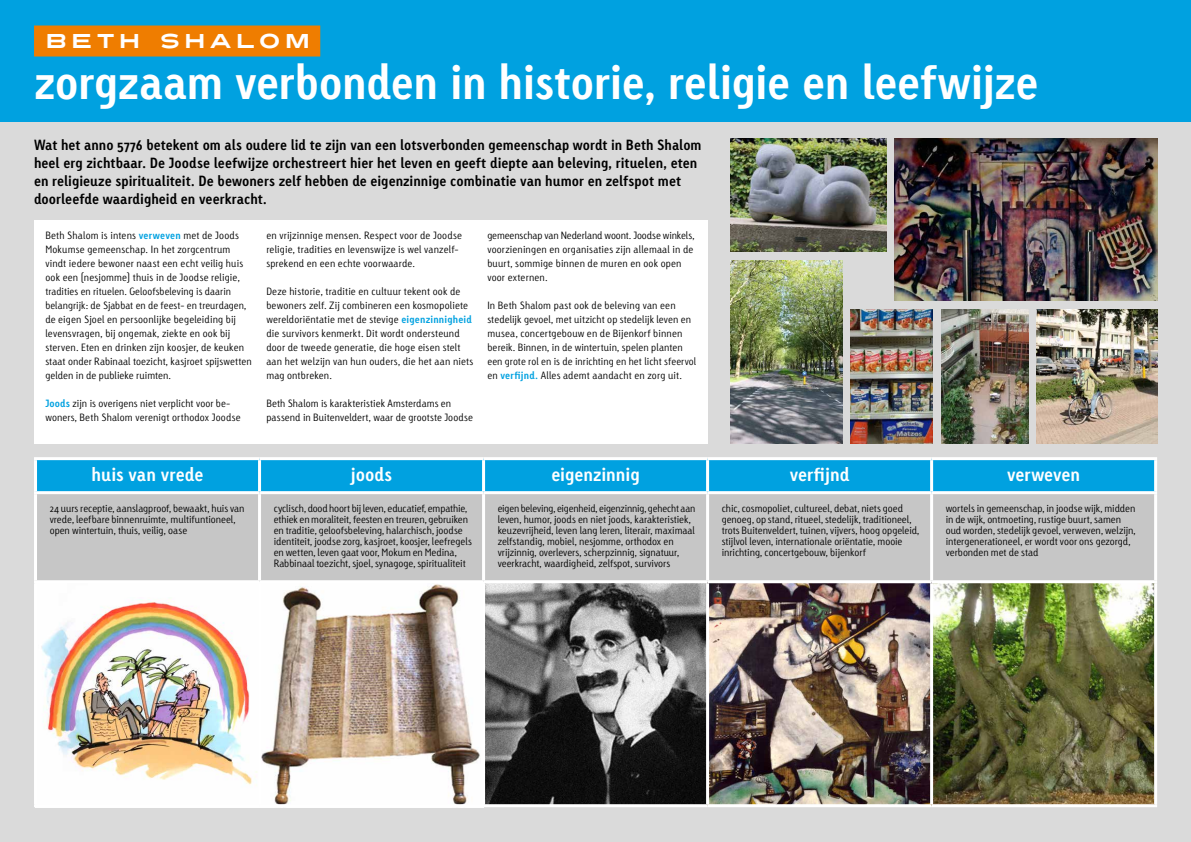
<style>
.page{position:relative;width:1191px;height:842px;background:#dadada}
.page>*{position:absolute;margin:0;border:0;box-sizing:border-box;transform-origin:0 0}
.t1{font:700 46px "Linotype Tetria";letter-spacing:-.01em;color:#fff}
.t2{font:20px "Turnpike";letter-spacing:.195em;color:#fff}
.t3{font:700 18px "Linotype Tetria";color:#fff}
.t4{font:700 14px/18px "Linotype Tetria";color:#000}
.t5{font:300 10px/14px "Linotype Tetria";letter-spacing:.005em;color:#000}
.s1{font-weight:700;color:#00a1e0}
</style>
<div class="page">
<div style="left:0;top:0;width:1191px;height:122px;background:#00a1e0"></div>
<div style="left:34px;top:220px;width:673px;height:223px;background:#fff"></div>
<div style="left:34px;top:26px;width:286px;height:31px;background:#ef7d00"></div>
<img style="left:37px;top:583px;width:445px;height:221px">
<img style="left:485px;top:583px;width:669px;height:221px">
<img style="left:730px;top:139px;width:156px;height:112px">
<img style="left:730px;top:261px;width:112px;height:182px">
<img style="left:850px;top:309px;width:82px;height:134px">
<img style="left:941px;top:309px;width:87px;height:134px">
<img style="left:1036px;top:309px;width:121px;height:134px">
<img style="left:895px;top:139px;width:262px;height:162px">
<div style="left:37px;top:460px;width:1117px;height:31px;background:#00a1e0"></div>
<div style="left:37px;top:494px;width:1117px;height:86px;background:#c6c6c6"></div>
<hr style="left:34px;top:457px;width:225px;height:3px;background:#fff">
<hr style="left:34px;top:460px;width:3px;height:31px;background:#fff">
<hr style="left:259px;top:457px;width:224px;height:3px;background:#fff">
<hr style="left:258px;top:460px;width:3px;height:31px;background:#fff">
<hr style="left:483px;top:457px;width:224px;height:3px;background:#fff">
<hr style="left:482px;top:460px;width:3px;height:31px;background:#fff">
<hr style="left:707px;top:457px;width:224px;height:3px;background:#fff">
<hr style="left:706px;top:460px;width:3px;height:31px;background:#fff">
<hr style="left:931px;top:457px;width:226px;height:3px;background:#fff">
<hr style="left:930px;top:460px;width:3px;height:31px;background:#fff">
<hr style="left:1154px;top:460px;width:3px;height:31px;background:#fff">
<hr style="left:34px;top:491px;width:225px;height:3px;background:#fff">
<hr style="left:34px;top:494px;width:3px;height:86px;background:#fff">
<hr style="left:259px;top:491px;width:224px;height:3px;background:#fff">
<hr style="left:258px;top:494px;width:3px;height:86px;background:#fff">
<hr style="left:483px;top:491px;width:224px;height:3px;background:#fff">
<hr style="left:482px;top:494px;width:3px;height:86px;background:#fff">
<hr style="left:707px;top:491px;width:224px;height:3px;background:#fff">
<hr style="left:706px;top:494px;width:3px;height:86px;background:#fff">
<hr style="left:931px;top:491px;width:226px;height:3px;background:#fff">
<hr style="left:930px;top:494px;width:3px;height:86px;background:#fff">
<hr style="left:1154px;top:494px;width:3px;height:86px;background:#fff">
<hr style="left:34px;top:580px;width:225px;height:3px;background:#fff">
<hr style="left:34px;top:583px;width:3px;height:221px;background:#fff">
<hr style="left:259px;top:580px;width:224px;height:3px;background:#fff">
<hr style="left:258px;top:583px;width:3px;height:221px;background:#fff">
<hr style="left:483px;top:580px;width:224px;height:3px;background:#fff">
<hr style="left:482px;top:583px;width:3px;height:221px;background:#fff">
<hr style="left:707px;top:580px;width:224px;height:3px;background:#fff">
<hr style="left:706px;top:583px;width:3px;height:221px;background:#fff">
<hr style="left:931px;top:580px;width:226px;height:3px;background:#fff">
<hr style="left:930px;top:583px;width:3px;height:221px;background:#fff">
<hr style="left:1154px;top:583px;width:3px;height:221px;background:#fff">
<hr style="left:34px;top:804px;width:225px;height:3px;background:#fff">
<hr style="left:259px;top:804px;width:224px;height:3px;background:#fff">
<hr style="left:483px;top:804px;width:224px;height:3px;background:#fff">
<hr style="left:707px;top:804px;width:224px;height:3px;background:#fff">
<hr style="left:931px;top:804px;width:226px;height:3px;background:#fff">
<h2 class="t2" style="left:45px;top:26px;width:266px">BETH SHALOM</h2>
<h1 class="t1" style="left:34px;top:53px;width:1006px">zorgzaam verbonden in historie, religie en leefwijze</h1>
<p class="t4" style="left:34px;top:136px;width:669px">Wat het anno 5776 betekent om als oudere lid te zijn van een lotsverbonden gemeenschap wordt in Beth Shalom heel erg zichtbaar. De Joodse leefwijze orchestreert hier het leven en geeft diepte aan beleving, rituelen, eten en religieuze spiritualiteit. De bewoners zelf hebben de eigenzinnige combinatie van humor en zelfspot met doorleefde waardigheid en veerkracht.</p>
<p class="t5" style="left:45px;top:228px;width:208px">Beth Shalom is intens <span class="s1">verweven</span> met de Joods Mokumse gemeenschap. In het zorgcentrum vindt iedere bewoner naast een echt veilig huis ook een (nesjomme) thuis in de Joodse religie, tradities en rituelen. Geloofsbeleving is daarin belangrijk: de Sjabbat en de feest- en treurdagen, de eigen Sjoel en persoonlijke begeleiding bij levensvragen, bij ongemak, ziekte en ook bij sterven. Eten en drinken zijn koosjer, de keuken staat onder Rabinaal toezicht, kasjroet spijswetten gelden in de publieke ruimten.</p>
<p class="t5" style="left:45px;top:396px;width:197px"><span class="s1">Joods</span> zijn is overigens niet verplicht voor be&shy;woners, Beth Shalom verenigt orthodox Joodse</p>
<p class="t5" style="left:487px;top:228px;width:209px">gemeenschap van Nederland woont. Joodse winkels, voorzieningen en organisaties zijn allemaal in de buurt, sommige binnen de muren en ook open voor externen.</p>
<p class="t5" style="left:487px;top:298px;width:210px">In Beth Shalom past ook de beleving van een stedelijk gevoel, met uitzicht op stedelijk leven en musea, concertgebouw en de Bijenkorf binnen bereik. Binnen, in de wintertuin, spelen planten een grote rol en is de inrichting en het licht sfeervol en <span class="s1">verfijnd.</span> Alles ademt aandacht en zorg uit.</p>
<p class="t5" style="left:266px;top:228px;width:197px">en vrijzinnige mensen. Respect voor de Joodse religie, tradities en levenswijze is wel vanzelf&shy;sprekend en een echte voorwaarde.</p>
<p class="t5" style="left:266px;top:284px;width:209px">Deze historie, traditie en cultuur tekent ook de bewoners zelf. Zij combineren een kosmopoliete wereldoriëntatie met de stevige <span class="s1">eigenzinnigheid </span>die survivors kenmerkt. Dit wordt ondersteund door de tweede generatie, die hoge eisen stelt aan het welzijn van hun ouders, die het aan niets mag ontbreken.</p>
<p class="t5" style="left:266px;top:396px;width:208px">Beth Shalom is karakteristiek Amsterdams en passend in Buitenveldert, waar de grootste Joodse</p>
<h3 class="t3" style="left:92px;top:463px;width:113px">huis van vrede</h3>
<h3 class="t3" style="left:351px;top:463px;width:43px">joods</h3>
<h3 class="t3" style="left:551px;top:463px;width:90px">eigenzinnig</h3>
<h3 class="t3" style="left:789px;top:463px;width:61px">verfijnd</h3>
<h3 class="t3" style="left:1007px;top:463px;width:75px">verweven</h3>
<p class="t5" style="left:50px;top:503px;width:196px;line-height:11px">24 uurs receptie, aanslagproof, bewaakt, huis van vrede, leefbare binnenruimte, multifuntioneel, open wintertuin, thuis, veilig, oase</p>
<p class="t5" style="left:274px;top:503px;width:200px;line-height:11px">cyclisch, dood hoort bij leven, educatief, empathie, ethiek en moraliteit, feesten en treuren, gebruiken en traditie, geloofsbeleving, halarchisch, joodse identiteit, joodse zorg, kasjroet, koosjer, leefregels en wetten, leven gaat voor, Mokum en Medina, Rabbinaal toezicht, sjoel, synagoge, spiritualiteit</p>
<p class="t5" style="left:498px;top:503px;width:199px;line-height:11px">eigen beleving, eigenheid, eigenzinnig, gehecht aan leven, humor, joods en niet joods, karakteristiek, keuzevrijheid, leven lang leren, literair, maximaal zelfstandig, mobiel, nesjomme, orthodox en vrijzinnig, overlevers, scherpzinnig, signatuur, veerkracht, waardigheid, zelfspot, survivors</p>
<p class="t5" style="left:722px;top:503px;width:199px;line-height:11px">chic, cosmopoliet, cultureel, debat, niets goed genoeg, op stand, ritueel, stedelijk, traditioneel, trots Buitenveldert, tuinen, vijvers, hoog opgeleid, stijlvol leven, internationale oriëntatie, mooie inrichting, concertgebouw, bijenkorf</p>
<p class="t5" style="left:945px;top:503px;width:191px;line-height:11px">wortels in gemeenschap, in joodse wijk, midden in de wijk, ontmoeting, rustige buurt, samen oud worden, stedelijk gevoel, verweven, welzijn, intergenerationeel, er wordt voor ons gezorgd, verbonden met de stad</p>
</div>
